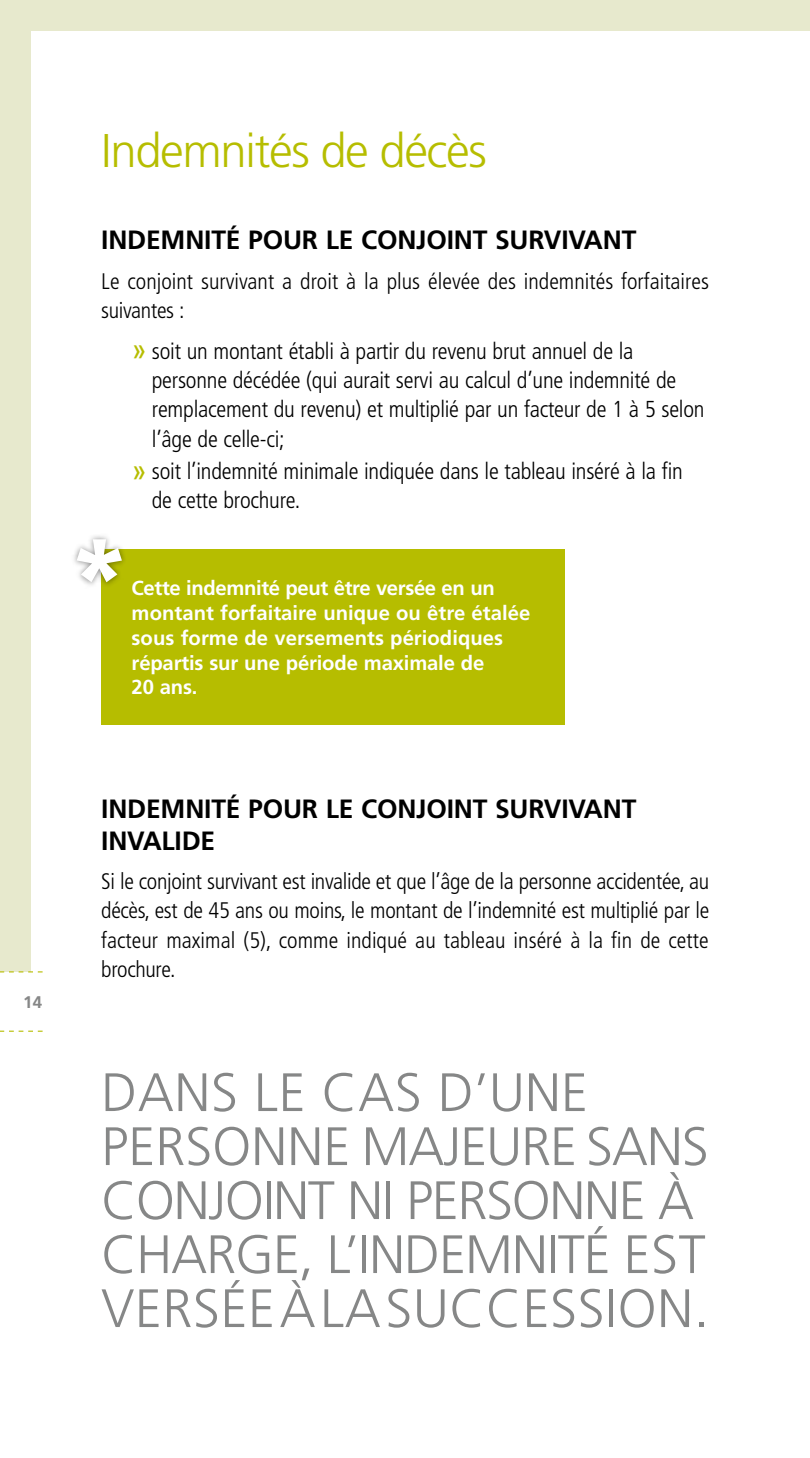
<style>
.page{position:relative;width:810px;height:1458px;background:#fff}
.page>*{position:absolute;margin:0;border:0;box-sizing:border-box;transform-origin:0 0}
.P_teaser{font:300 54px "Frutiger";letter-spacing:-.02em;color:#868787}
.P_teaser-2{font:300 54px "Frutiger";letter-spacing:.01em;color:#868787}
.t1{font:300 47.25px "Frutiger";letter-spacing:-.03em;color:#b6bd00}
.t2{font:700 26.55px/31.5px "Frutiger";letter-spacing:-.01em;color:#000}
.t3{font:300 condensed 22.95px/29.2px "Frutiger";letter-spacing:-.01em;color:#000}
.t4{font:300 condensed 22.5px/29.2px "Frutiger";color:#000}
.P_Teaser{font:700 20.25px/24.8px "Frutiger";letter-spacing:-.005em;color:#fff}
.t5{font:700 16.88px "Frutiger";color:#868787}
.s1{font-weight:400;font-size:31.5px;color:#b6bd00}
</style>
<div class="page">
<div style="left:0;top:0;width:30px;height:971px;background:#e7e9cd"></div>
<div style="left:0;top:0;width:810px;height:30px;background:#e7e9cd"></div>
<svg style="left:0;top:971px;width:43px;height:1px"></svg>
<svg style="left:0;top:1031px;width:43px;height:1px"></svg>
<div style="left:101px;top:549px;width:464px;height:176px;background:#b6bd00"></div>
<div style="left:71px;top:533px;width:57px;height:55px;background:#000;opacity:.45"></div>
<svg style="left:77px;top:539px;width:45px;height:43px"></svg>
<p class="t5" style="left:23px;top:992px;width:20px">14</p>
<h2 class="t1" style="left:101px;top:124px;width:387px">Indemnités de décès</h2>
<h3 class="t2" style="left:101px;top:224px;width:537px">INDEMNITÉ POUR LE CONJOINT SURVIVANT</h3>
<p class="t4" style="left:101px;top:266px;width:609px">Le conjoint survivant a droit à la plus élevée des indemnités forfaitaires suivantes :</p>
<p class="t3" style="left:152px;top:337px;width:554px;text-indent:-20px"><span class="s1">»</span> soit un montant établi à partir du revenu brut annuel de la personne décédée (qui aurait servi au calcul d’une indemnité de remplacement du revenu) et multiplié par un facteur de 1 à 5 selon l’âge de celle-ci;</p>
<p class="t3" style="left:152px;top:457px;width:533px;text-indent:-20px"><span class="s1">»</span> soit l’indemnité minimale indiquée dans le tableau inséré à la fin de cette brochure.</p>
<p class="P_Teaser" style="left:132px;top:576px;width:400px">Cette indemnité peut être versée en un montant forfaitaire unique ou être étalée sous forme de versements périodiques répartis sur une période maximale de<br>20 ans.</p>
<h3 class="t2" style="left:101px;top:793px;width:537px">INDEMNITÉ POUR LE CONJOINT SURVIVANT<br>INVALIDE</h3>
<p class="t4" style="left:101px;top:867px;width:610px;text-align:justify">Si le conjoint survivant est invalide et que l’âge de la personne accidentée, au décès, est de 45 ans ou moins, le montant de l’indemnité est multiplié par le facteur maximal (5), comme indiqué au tableau inséré à la fin de cette brochure.</p>
<p class="P_teaser-2" style="left:101px;top:1062px;width:488px">DANS LE CAS D’UNE</p>
<p class="P_teaser" style="left:101px;top:1116px;width:609px">PERSONNE MAJEURE SANS</p>
<p class="P_teaser" style="left:101px;top:1170px;width:594px">CONJOINT NI PERSONNE À</p>
<p class="P_teaser" style="left:101px;top:1224px;width:606px">CHARGE, L’INDEMNITÉ EST</p>
<p class="P_teaser-2" style="left:101px;top:1278px;width:609px">VERSÉE À LA SUCCESSION.</p>
</div>
